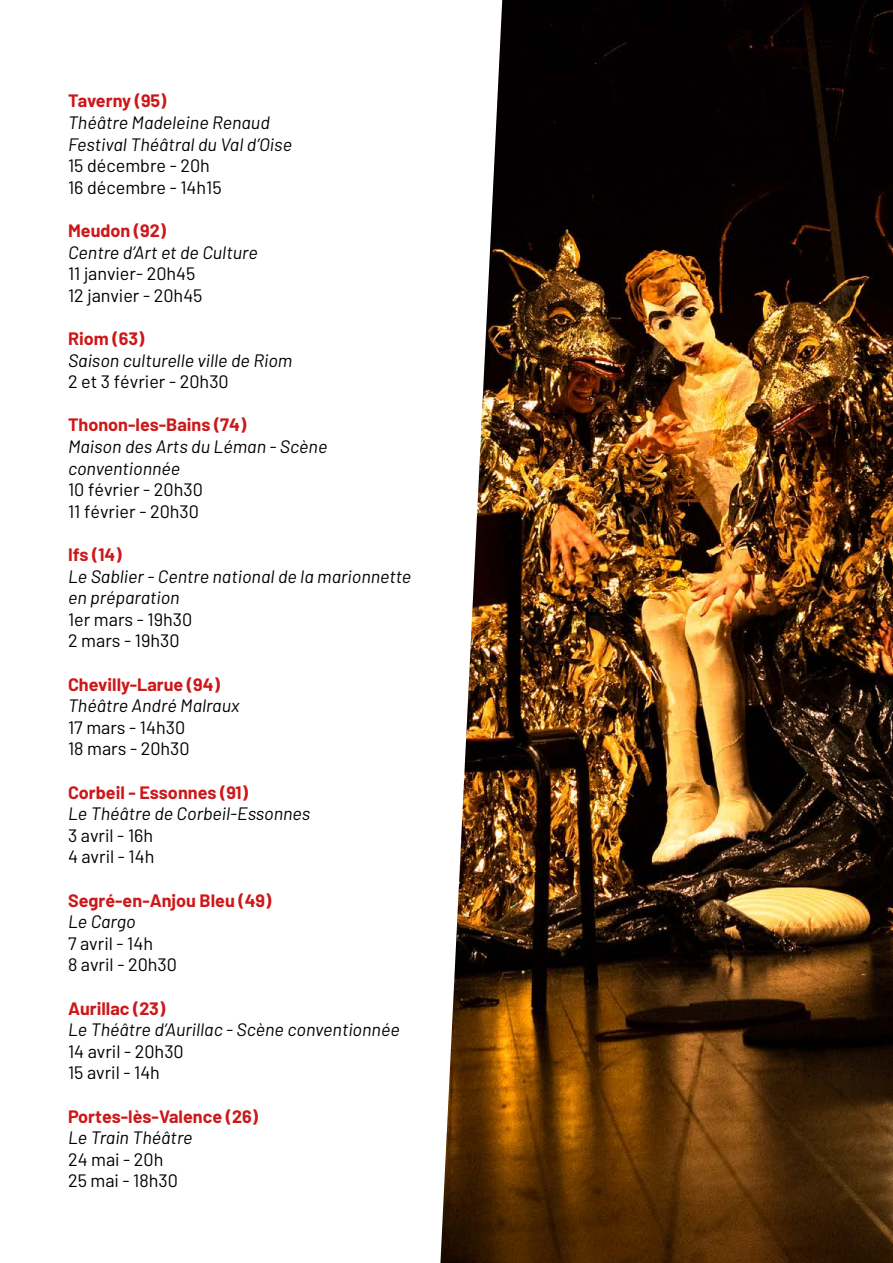
<style>
.page{position:relative;width:893px;height:1263px;background:#fff}
.page>*{position:absolute;margin:0;border:0;box-sizing:border-box;transform-origin:0 0}
.t1{font:italic 18px/21.6px "Barlow";color:#000}
.t2{font:18px/21.6px "Barlow";color:#000}
.t3{font:700 18px "Barlow";color:#cd1719}
</style>
<div class="page">
<img style="left:440px;top:0;width:453px;height:1263px">
<p class="t3" style="left:68px;top:90px;width:100px">Taverny (95)</p>
<p class="t1" style="left:68px;top:111px;width:225px">Théâtre Madeleine Renaud<br>Festival Théâtral du Val d’Oise</p>
<p class="t2" style="left:68px;top:154px;width:155px">15 décembre - 20h<br>16 décembre - 14h15</p>
<p class="t3" style="left:68px;top:219px;width:100px">Meudon (92)</p>
<p class="t1" style="left:68px;top:241px;width:191px">Centre d’Art et de Culture</p>
<p class="t2" style="left:68px;top:262px;width:136px">11 janvier- 20h45<br>12 janvier - 20h45</p>
<p class="t3" style="left:68px;top:327px;width:78px">Riom (63)</p>
<p class="t1" style="left:68px;top:349px;width:226px">Saison culturelle ville de Riom</p>
<p class="t2" style="left:68px;top:370px;width:162px">2 et 3 février - 20h30</p>
<p class="t3" style="left:68px;top:414px;width:180px">Thonon-les-Bains (74)</p>
<p class="t1" style="left:68px;top:435px;width:261px">Maison des Arts du Léman - Scène conventionnée</p>
<p class="t2" style="left:68px;top:478px;width:136px">10 février - 20h30<br>11 février - 20h30</p>
<p class="t3" style="left:68px;top:543px;width:55px">Ifs (14)</p>
<p class="t1" style="left:68px;top:565px;width:345px">Le Sablier - Centre national de la marionnette en préparation</p>
<p class="t2" style="left:68px;top:608px;width:126px">1er mars - 19h30<br>2 mars - 19h30</p>
<p class="t3" style="left:68px;top:673px;width:153px">Chevilly-Larue (94)</p>
<p class="t1" style="left:68px;top:694px;width:173px">Théâtre André Malraux</p>
<p class="t2" style="left:68px;top:716px;width:123px">17 mars - 14h30<br>18 mars - 20h30</p>
<p class="t3" style="left:68px;top:781px;width:181px">Corbeil - Essonnes (91)</p>
<p class="t1" style="left:68px;top:802px;width:244px">Le Théâtre de Corbeil-Essonnes</p>
<p class="t2" style="left:68px;top:824px;width:88px">3 avril - 16h<br>4 avril - 14h</p>
<p class="t3" style="left:68px;top:889px;width:205px">Segré-en-Anjou Bleu (49)</p>
<p class="t1" style="left:68px;top:910px;width:69px">Le Cargo</p>
<p class="t2" style="left:68px;top:932px;width:110px">7 avril - 14h<br>8 avril - 20h30</p>
<p class="t3" style="left:68px;top:997px;width:99px">Aurillac (23)</p>
<p class="t1" style="left:68px;top:1018px;width:333px">Le Théâtre d’Aurillac - Scène conventionnée</p>
<p class="t2" style="left:68px;top:1040px;width:117px">14 avril - 20h30<br>15 avril - 14h</p>
<p class="t3" style="left:68px;top:1105px;width:192px">Portes-lès-Valence (26)</p>
<p class="t1" style="left:68px;top:1126px;width:126px">Le Train Théâtre</p>
<p class="t2" style="left:68px;top:1148px;width:111px">24 mai - 20h<br>25 mai - 18h30</p>
</div>
